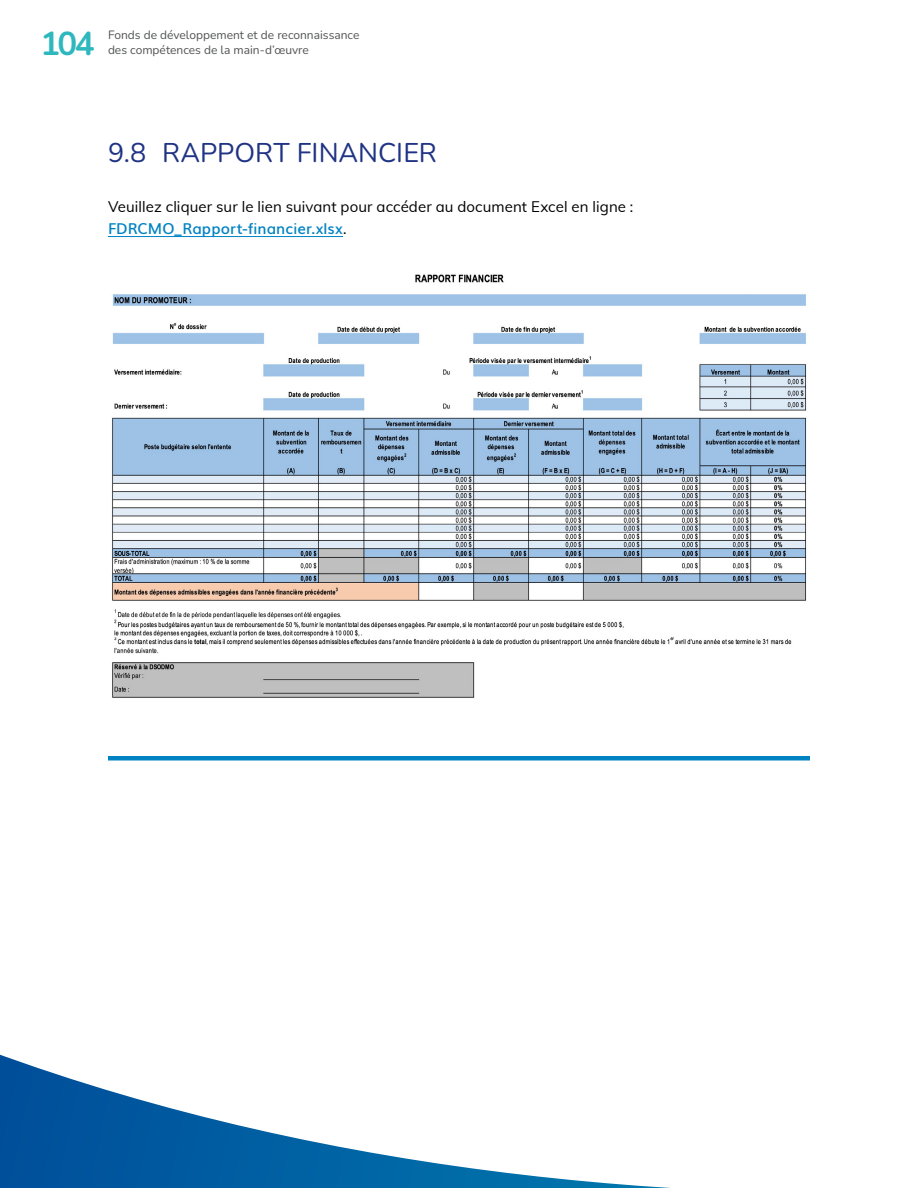
<style>
.page{position:relative;width:918px;height:1188px;background:#fff}
.page>*{position:absolute;margin:0;border:0;box-sizing:border-box;transform-origin:0 0}
.t1{font:700 33px "Nunito";color:#2eb8be}
.H3{font:27px "Nunito";color:#203384}
.t2{font:15px/22.5px "Muli";letter-spacing:.005em;color:#000}
.t3{font:12px "Nunito";color:#535454}
.s1{font-weight:600;color:#0083c3}
</style>
<div class="page">
<svg style="left:0;top:1054px;width:671px;height:134px"></svg>
<hr style="left:108px;top:236px;width:235px;height:1px;background:#0083c3">
<img style="left:112px;top:274px;width:695px;height:424px">
<hr style="left:108px;top:756px;width:702px;height:4px;background:#0083c3">
<h1 class="t1" style="left:40px;top:20px;width:55px">104</h1>
<p class="t3" style="left:108px;top:27px;width:253px">Fonds de développement et de reconnaissance</p>
<p class="t3" style="left:108px;top:41px;width:202px">des compétences de la main-d’œuvre</p>
<h1 class="H3" style="left:108px;top:134px;width:330px">9.8 RAPPORT FINANCIER</h1>
<p class="t2" style="left:108px;top:194px;width:527px">Veuillez cliquer sur le lien suivant pour accéder au document Excel en ligne :<br><span class="s1">FDRCMO_Rapport-financier.xlsx</span>.</p>
</div>
